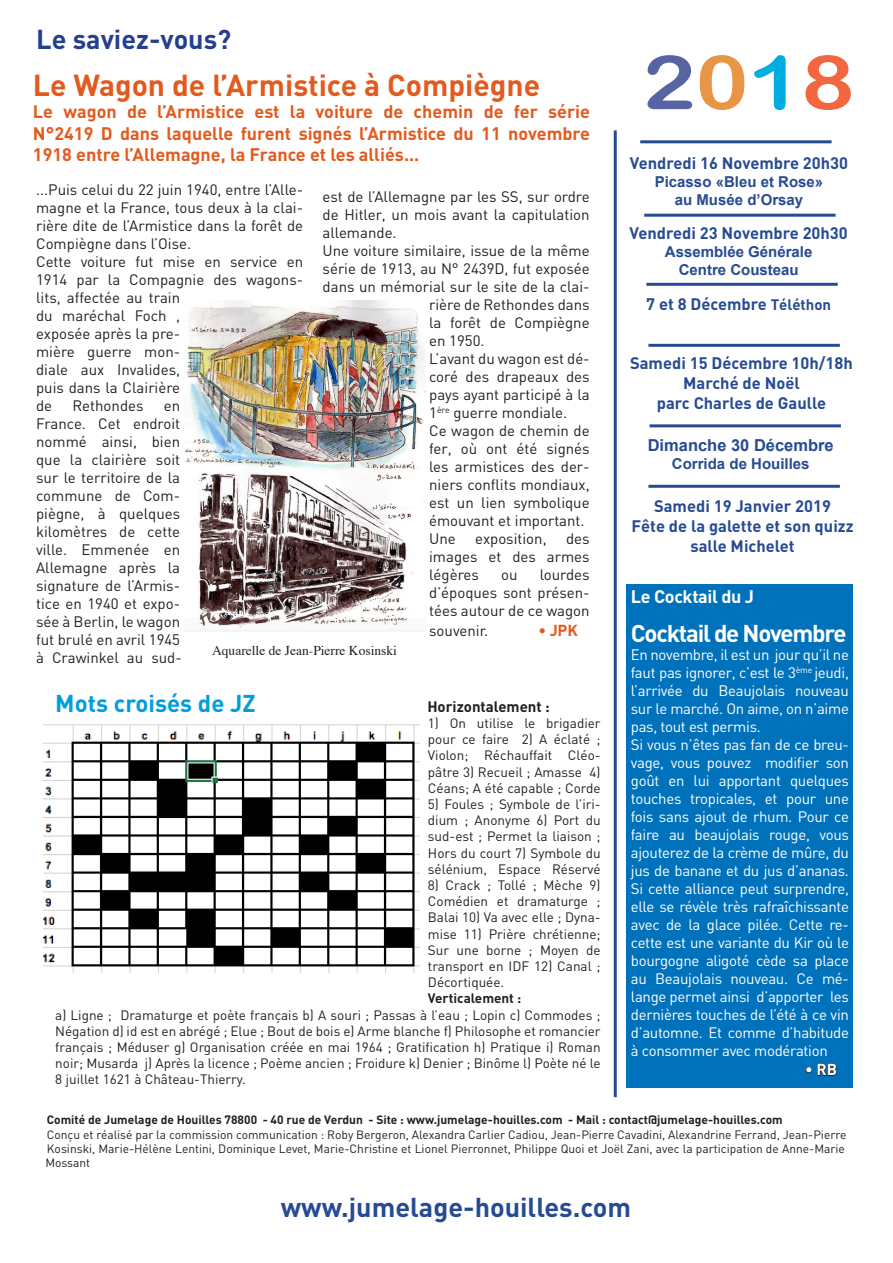
<style>
.page{position:relative;width:893px;height:1263px;background:#fff}
.page>*{position:absolute;margin:0;border:0;box-sizing:border-box;transform-origin:0 0}
.t1{font:75px "Arial Rounded MT Bold";color:#5664a3;scale:1.19 1}
.t2{font:700 30px "DIN";color:#e25a1e}
.t3{font:700 27px "DIN";color:#274b92}
.t4{font:700 27px "DIN";color:#253f8e}
.t5{font:700 24px "DIN";letter-spacing:-.05em;color:#fff}
.t6{font:700 24px "DIN";color:#009fda}
.t7{font:700 18px/21.6px "DIN";color:#e25a1e;text-align:justify}
.t8{font:700 18px "DIN";letter-spacing:-.02em;color:#fff}
.t9{font:700 16.5px "DIN";color:#274b92}
.t10{font:700 16.5px "Arial";color:#274b92}
.t11{font:700 15.75px "DIN";color:#e25a1e}
.t12{font:700 15.75px "DIN";color:#fff}
.t13{font:15px/18px "DIN";color:#231f20;text-align:justify}
.t14{font:15px/18px "DIN";letter-spacing:-.02em;color:#fff;text-align:justify}
.t15{font:700 15px "Arial";color:#274b92}
.t16{font:700 15px "DIN";color:#231f20}
.t17{font:13.5px/16.2px "DIN";color:#231f20;text-align:justify}
.t18{font:13.5px "Times";color:#231f20}
.t19{font:700 13.5px "DIN";color:#231f20}
.t20{font:12px/14.4px "DIN";color:#231f20}
.t21{font:700 12px "DIN";color:#231f20}
.s1{color:#e89545}
.s2{color:#00ade2}
.s3{color:#f26640}
.s4{font-size:15px}
</style>
<div class="page">
<div style="left:627px;top:584px;width:226px;height:503px;background:#0072bc"></div>
<svg style="left:806px;top:1067px;width:5px;height:5px"></svg>
<svg style="left:817px;top:1063px;width:20px;height:13px"></svg>
<hr style="left:646px;top:283px;width:192px;height:3px;background:#274b92">
<hr style="left:614px;top:130px;width:3px;height:967px;background:#274b92">
<hr style="left:648px;top:344px;width:192px;height:3px;background:#274b92">
<hr style="left:649px;top:424px;width:192px;height:3px;background:#274b92">
<hr style="left:648px;top:485px;width:192px;height:3px;background:#274b92">
<hr style="left:640px;top:140px;width:192px;height:3px;background:#274b92">
<hr style="left:644px;top:214px;width:192px;height:3px;background:#274b92">
<img style="left:185px;top:301px;width:241px;height:327px">
<img style="left:44px;top:724px;width:375px;height:249px">
<p class="t4" style="left:36px;top:22px;width:197px">Le saviez-vous?</p>
<p class="t2" style="left:33px;top:66px;width:509px">Le Wagon de l’Armistice à Compiègne</p>
<p class="t7" style="left:33px;top:100px;width:559px">Le wagon de l’Armistice est la voiture de chemin de fer série N°2419 D dans laquelle furent signés l’Armistice du 11 novembre 1918 entre l’Allemagne, la France et les alliés...</p>
<p class="t13" style="left:36px;top:180px;width:269px">...Puis celui du 22 juin 1940, entre l’Alle&shy;magne et la France, tous deux à la clai&shy;rière dite de l’Armistice dans la forêt de Compiègne dans l’Oise.</p>
<p class="t13" style="left:36px;top:252px;width:269px;text-align:left">Cette voiture fut mise en service en<br>1914 par la Compagnie des wagons&shy;lits, affectée au train<br>du maréchal Foch ,<br>exposée après la pre-<br>mière guerre mon-<br>diale aux Invalides,<br>puis dans la Clairière<br>de</p>
<p class="t13" style="left:323px;top:187px;width:269px">est de l’Allemagne par les SS, sur ordre de Hitler, un mois avant la capitulation allemande.</p>
<p class="t13" style="left:323px;top:241px;width:269px">Une voiture similaire, issue de la même</p>
<p class="t13" style="left:323px;top:259px;width:269px">série de 1913, au N° 2439D, fut exposée</p>
<p class="t13" style="left:323px;top:277px;width:269px">dans un mémorial sur le site de la clai-</p>
<p class="t13" style="left:429px;top:295px;width:162px">rière de Rethondes dans</p>
<p class="t13" style="left:429px;top:313px;width:162px">la forêt de Compiègne</p>
<p class="t13" style="left:429px;top:331px;width:57px">en 1950.</p>
<p class="t13" style="left:429px;top:349px;width:162px">L’avant du wagon est dé&shy;coré des drapeaux des pays ayant participé à la 1<sup>ère</sup> guerre mondiale.</p>
<p class="t13" style="left:429px;top:421px;width:162px">Ce wagon de chemin de fer, où ont été signés les armistices des der&shy;niers conflits mondiaux, est un lien symbolique émouvant et important.</p>
<p class="t13" style="left:429px;top:529px;width:28px">Une</p>
<p class="t13" style="left:475px;top:529px;width:73px">exposition,</p>
<p class="t13" style="left:72px;top:396px;width:73px">Rethondes</p>
<p class="t13" style="left:36px;top:396px;width:147px;text-indent:128px">en France. Cet endroit nommé ainsi, bien que la clairière soit sur le territoire de la commune de Com&shy;piègne, à quelques kilomètres de cette ville. Emmenée en Allemagne après la signature de l’Armis&shy;tice en 1940 et expo&shy;sée à Berlin, le wagon fut brulé en avril 1945 à Crawinkel au sud-</p>
<p class="t13" style="left:429px;top:529px;width:162px;text-indent:137px">des images et des armes légères</p>
<p class="t13" style="left:429px;top:565px;width:162px;text-indent:111px">lourdes d’époques sont présen&shy;tées autour de ce wagon</p>
<p class="t13" style="left:429px;top:621px;width:61px">souvenir.</p>
<p class="t11" style="left:539px;top:620px;width:41px">• JPK</p>
<p class="t13" style="left:501px;top:565px;width:18px">ou</p>
<p class="t18" style="left:212px;top:637px;width:186px">Aquarelle de Jean-Pierre Kosinski</p>
<p class="t6" style="left:55px;top:687px;width:202px">Mots croisés de JZ</p>
<p class="t16" style="left:427px;top:696px;width:124px">Horizontalement :</p>
<p class="t17" style="left:428px;top:715px;width:174px">1) On utilise le brigadier pour ce faire 2) A éclaté ; Violon; Réchauffait Cléo&shy;pâtre 3) Recueil ; Amasse 4)<br>Céans; A été capable ; Corde</p>
<p class="t17" style="left:428px;top:796px;width:174px">5) Foules ; Symbole de l’iri&shy;dium ; Anonyme 6) Port du sud-est ; Permet la liaison ; Hors du court 7) Symbole du sélénium, Espace Réservé</p>
<p class="t17" style="left:428px;top:877px;width:174px">8) Crack ; Tollé ; Mèche 9)<br>Comédien et dramaturge ; Balai 10) Va avec elle ; Dyna&shy;mise 11) Prière chrétienne; Sur une borne ; Moyen de transport en IDF 12) Canal ; Décortiquée.</p>
<p class="t19" style="left:428px;top:990px;width:95px">Verticalement :</p>
<p class="t17" style="left:55px;top:1006px;width:547px">a) Ligne ; Dramaturge et poète français b) A souri ; Passas à l’eau ; Lopin c) Commodes ; Négation d) id est en abrégé ; Elue ; Bout de bois e) Arme blanche f) Philosophe et romancier français ; Méduser g) Organisation créée en mai 1964 ; Gratification h) Pratique i) Roman noir; Musarda j) Après la licence ; Poème ancien ; Froidure k) Denier ; Binôme l) Poète né le 8 juillet 1621 à Château-Thierry.</p>
<p class="t1" style="left:642px;top:38px;width:180px">2<span class="s1">0</span><span class="s2">1</span><span class="s3">8</span></p>
<p class="t9" style="left:630px;top:152px;width:220px">Vendredi 16 Novembre 20h30</p>
<p class="t15" style="left:655px;top:172px;width:170px">Picasso «Bleu et Rose»</p>
<p class="t15" style="left:675px;top:190px;width:130px">au Musée d’Orsay</p>
<p class="t9" style="left:629px;top:223px;width:220px">Vendredi 23 Novembre 20h30</p>
<p class="t15" style="left:665px;top:242px;width:149px">Assemblée Générale</p>
<p class="t15" style="left:679px;top:260px;width:122px">Centre Cousteau</p>
<p class="t9" style="left:646px;top:294px;width:186px">7 et 8 Décembre <span class="s4">Téléthon</span></p>
<p class="t9" style="left:630px;top:353px;width:224px">Samedi 15 Décembre 10h/18h</p>
<p class="t9" style="left:683px;top:372px;width:118px">Marché de Noël</p>
<p class="t9" style="left:657px;top:392px;width:171px">parc Charles de Gaulle</p>
<p class="t10" style="left:648px;top:434px;width:188px">Dimanche 30 Décembre</p>
<p class="t15" style="left:672px;top:454px;width:139px">Corrida de Houilles</p>
<p class="t9" style="left:654px;top:495px;width:179px">Samedi 19 Janvier 2019</p>
<p class="t9" style="left:631px;top:515px;width:224px">Fête de la galette et son quizz</p>
<p class="t9" style="left:690px;top:535px;width:106px">salle Michelet</p>
<p class="t8" style="left:631px;top:585px;width:125px">Le Cocktail du J</p>
<p class="t5" style="left:631px;top:618px;width:217px">Cocktail de Novembre</p>
<p class="t14" style="left:631px;top:646px;width:220px">En novembre, il est un jour qu’il ne faut pas ignorer, c’est le 3<sup>ème</sup> jeudi, l’arrivée du Beaujolais nouveau sur le marché. On aime, on n’aime pas, tout est permis.</p>
<p class="t14" style="left:631px;top:736px;width:220px">Si vous n’êtes pas fan de ce breu&shy;vage, vous pouvez modifier son goût en lui apportant quelques touches tropicales, et pour une fois sans ajout de rhum. Pour ce faire au beaujolais rouge, vous ajouterez de la crème de mûre, du jus de banane et du jus d’ananas.<br>Si cette alliance peut surprendre, elle se révèle très rafraîchissante avec de la glace pilée. Cette re&shy;cette est une variante du Kir où le bourgogne aligoté cède sa place au Beaujolais nouveau. Ce mé&shy;lange permet ainsi d’apporter les dernières touches de l’été à ce vin d’automne. Et comme d’habitude à consommer avec modération</p>
<p class="t12" style="left:805px;top:1059px;width:34px">• RB</p>
<p class="t21" style="left:47px;top:1112px;width:737px">Comité de Jumelage de Houilles 78800 - 40 rue de Verdun - Site : www.jumelage-houilles.com - Mail : contact@jumelage-houilles.com</p>
<p class="t20" style="left:45px;top:1127px;width:803px">Conçu et réalisé par la commission communication : Roby Bergeron, Alexandra Carlier Cadiou, Jean-Pierre Cavadini, Alexandrine Ferrand, Jean-Pierre<br>Kosinski, Marie-Hélène Lentini, Dominique Levet, Marie-Christine et Lionel Pierronnet, Philippe Quoi et Joël Zani, avec la participation de Anne-Marie<br>Mossant</p>
<p class="t3" style="left:281px;top:1190px;width:352px">www.jumelage-houilles.com</p>
</div>
